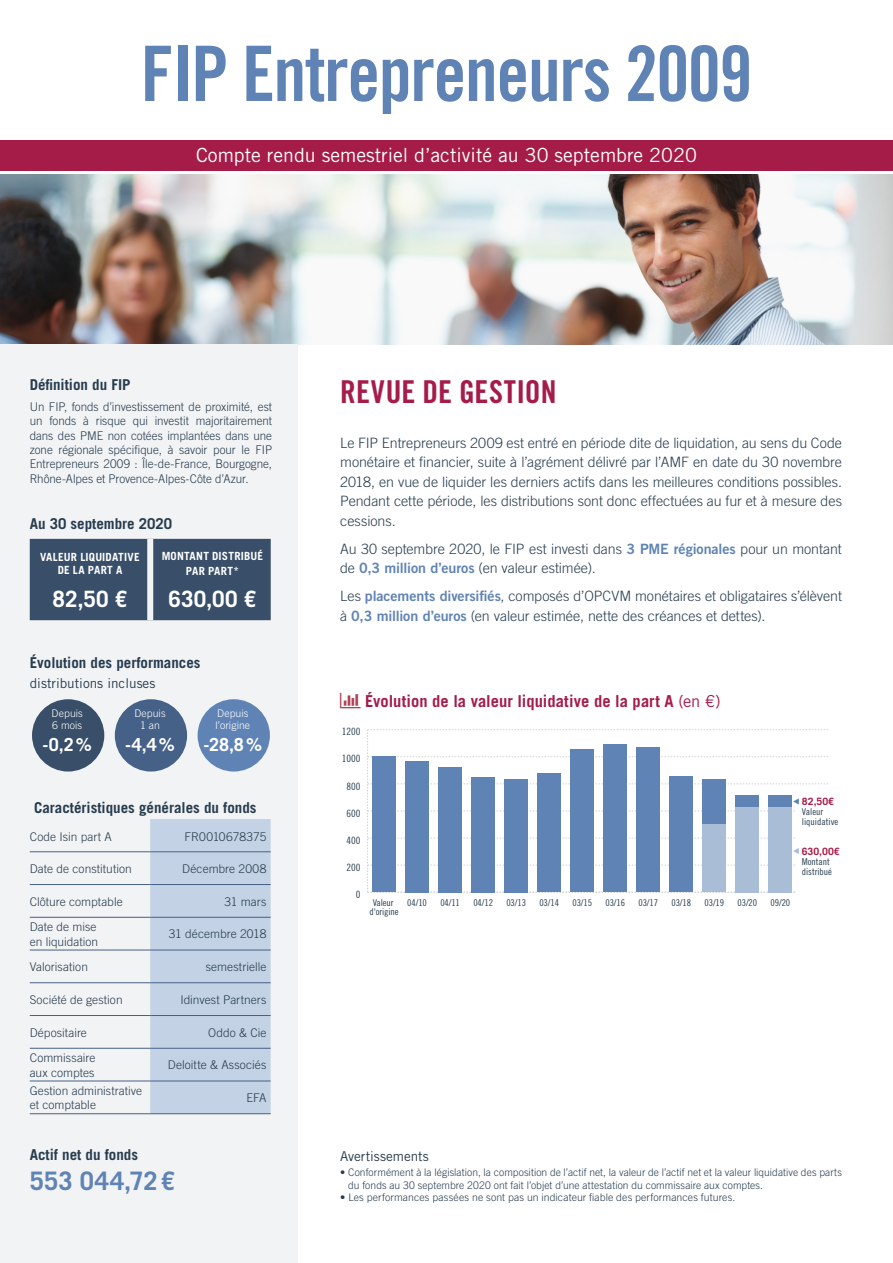
<style>
.page{position:relative;width:893px;height:1263px;background:#fff}
.page>*{position:absolute;margin:0;border:0;box-sizing:border-box;transform-origin:0 0}
.t1{font:76.5px "Trade Gothic LT Bold Cond Twenty";letter-spacing:-.02em;color:#6083b5}
.headline1{font:31.5px "Trade Gothic LT Bold Cond Twenty";letter-spacing:.01em;color:#a51c48}
.t2{font:700 25.5px "Trade Gothic LT";letter-spacing:.01em;color:#6083b5}
._1_1_soustitre_n{font:700 22.5px "Trade Gothic LT";letter-spacing:.01em;color:#fff}
.t3{font:19.5px "Trade Gothic LT";color:#fff}
.t4{font:700 18px "Trade Gothic LT";color:#fff}
._1_1_soustitre_n-2{font:700 16.5px "Trade Gothic LT";letter-spacing:.005em;color:#a51c48}
.t5{font:700 15px "Trade Gothic LT";color:#273c4f}
.texte_courant{font:300 14.25px/19.5px "Trade Gothic LT";letter-spacing:-.005em;color:#273c4f}
.t6{font:13.5px "Trade Gothic LT";color:#273c4f}
.t7{font:300 12px/14.4px "Trade Gothic LT";color:#273c4f}
._1_1_soustitre_n-3{font:700 11.25px/13.5px "Trade Gothic LT";letter-spacing:.015em;color:#fff;text-align:center}
.t8{font:300 10.5px/12.6px "Trade Gothic LT";letter-spacing:.01em;color:#273c4f}
.t9{font:300 10.5px/12.6px "Trade Gothic LT";letter-spacing:.005em;color:#fff}
.t10{font:10.05px "Trade Gothic LT Cond Eighteen";color:#273c4f;scale:1.04 1}
.t11{font:700 10.05px "Trade Gothic LT";color:#a51c48;scale:1.04 1}
.t12{font:9.3px/10.1px "Trade Gothic LT Cond Eighteen";letter-spacing:-.01em;color:#273c4f;scale:1.04 1}
.s1{font-family:"Trade Gothic LT Bold Two";font-weight:400;color:#6083b5}
.s2{font-weight:400}
</style>
<div class="page">
<img style="left:0;top:174px;width:893px;height:170px">
<div style="left:0;top:140px;width:893px;height:31px;background:#a51c48"></div>
<div style="left:0;top:344px;width:298px;height:919px;background:#f2f3f4"></div>
<div style="left:30px;top:539px;width:241px;height:81px;background:#384e69"></div>
<div style="left:147px;top:539px;width:6px;height:81px;background:#f2f3f4"></div>
<div style="left:32px;top:699px;width:72px;height:72px;background:#384e69;border-radius:50%"></div>
<div style="left:115px;top:699px;width:72px;height:72px;background:#456187;border-radius:50%"></div>
<div style="left:198px;top:699px;width:72px;height:72px;background:#6083b5;border-radius:50%"></div>
<div style="left:150px;top:819px;width:121px;height:294px;background:#c3d3e5"></div>
<hr style="left:30px;top:851px;width:120px;height:1px;background:#456187">
<hr style="left:150px;top:851px;width:121px;height:1px;background:#456187">
<hr style="left:30px;top:884px;width:120px;height:1px;background:#456187">
<hr style="left:150px;top:884px;width:121px;height:1px;background:#456187">
<hr style="left:30px;top:917px;width:120px;height:1px;background:#456187">
<hr style="left:150px;top:917px;width:121px;height:1px;background:#456187">
<hr style="left:30px;top:950px;width:120px;height:1px;background:#456187">
<hr style="left:150px;top:950px;width:121px;height:1px;background:#456187">
<hr style="left:30px;top:982px;width:120px;height:1px;background:#456187">
<hr style="left:150px;top:982px;width:121px;height:1px;background:#456187">
<hr style="left:30px;top:1015px;width:120px;height:1px;background:#456187">
<hr style="left:150px;top:1015px;width:121px;height:1px;background:#456187">
<hr style="left:30px;top:1048px;width:120px;height:1px;background:#456187">
<hr style="left:150px;top:1048px;width:121px;height:1px;background:#456187">
<hr style="left:30px;top:1080px;width:120px;height:1px;background:#456187">
<hr style="left:150px;top:1080px;width:121px;height:1px;background:#456187">
<hr style="left:30px;top:1113px;width:120px;height:1px;background:#456187">
<hr style="left:150px;top:1113px;width:121px;height:1px;background:#456187">
<svg style="left:367px;top:729px;width:463px;height:164px"></svg>
<p class="t1" style="left:141px;top:27px;width:613px">FIP Entrepreneurs 2009</p>
<p class="t3" style="left:196px;top:143px;width:502px">Compte rendu semestriel d’activité au 30 septembre 2020</p>
<p class="t5" style="left:30px;top:375px;width:102px">Définition du FIP</p>
<p class="t7" style="left:30px;top:399px;width:244px;text-align:justify">Un FIP, fonds d’investissement de proximité, est un fonds à risque qui investit majoritairement dans des PME non cotées implantées dans une zone régionale spécifique, à savoir pour le FIP Entrepreneurs 2009 : Île-de-France, Bourgogne, Rhône-Alpes et Provence-Alpes-Côte d’Azur.</p>
<p class="t5" style="left:30px;top:514px;width:144px">Au 30 septembre 2020</p>
<p class="_1_1_soustitre_n-3" style="left:40px;top:550px;width:101px">VALEUR LIQUIDATIVE<br>DE LA PART A</p>
<p class="_1_1_soustitre_n" style="left:53px;top:585px;width:76px">82,50 €</p>
<p class="_1_1_soustitre_n-3" style="left:162px;top:549px;width:103px;line-height:14.4px">MONTANT DISTRIBUÉ<br>PAR PART*</p>
<p class="_1_1_soustitre_n" style="left:168px;top:586px;width:89px">630,00 €</p>
<p class="t5" style="left:30px;top:654px;width:172px">Évolution des performances</p>
<p class="t6" style="left:30px;top:675px;width:127px">distributions incluses</p>
<p class="t9" style="left:52px;top:707px;width:33px">Depuis</p>
<p class="t9" style="left:52px;top:719px;width:31px">6 mois</p>
<p class="t4" style="left:43px;top:734px;width:51px">-0,2%</p>
<p class="t9" style="left:134px;top:707px;width:33px">Depuis</p>
<p class="t9" style="left:140px;top:719px;width:21px">1 an</p>
<p class="t4" style="left:125px;top:734px;width:51px">-4,4%</p>
<p class="t9" style="left:216px;top:707px;width:36px">Depuis l’origine</p>
<p class="t4" style="left:203px;top:734px;width:60px">-28,8%</p>
<p class="t5" style="left:34px;top:798px;width:224px">Caractéristiques générales du fonds</p>
<p class="t7" style="left:30px;top:830px;width:84px">Code Isin part A</p>
<p class="t7" style="left:185px;top:830px;width:83px">FR0010678375</p>
<p class="t7" style="left:30px;top:861px;width:104px">Date de constitution</p>
<p class="t7" style="left:182px;top:861px;width:86px">Décembre 2008</p>
<p class="t7" style="left:30px;top:894px;width:94px">Clôture comptable</p>
<p class="t7" style="left:225px;top:894px;width:43px">31 mars</p>
<p class="t7" style="left:30px;top:919px;width:70px">Date de mise en liquidation</p>
<p class="t7" style="left:169px;top:927px;width:99px">31 décembre 2018</p>
<p class="t7" style="left:30px;top:960px;width:60px">Valorisation</p>
<p class="t7" style="left:206px;top:960px;width:62px">semestrielle</p>
<p class="t7" style="left:30px;top:992px;width:94px">Société de gestion</p>
<p class="t7" style="left:180px;top:992px;width:88px">Idinvest Partners</p>
<p class="t7" style="left:30px;top:1025px;width:59px">Dépositaire</p>
<p class="t7" style="left:208px;top:1025px;width:60px">Oddo &amp; Cie</p>
<p class="t7" style="left:30px;top:1050px;width:67px">Commissaire aux comptes</p>
<p class="t7" style="left:168px;top:1058px;width:100px">Deloitte &amp; Associés</p>
<p class="t7" style="left:30px;top:1083px;width:114px">Gestion administrative et comptable</p>
<p class="t7" style="left:246px;top:1090px;width:22px">EFA</p>
<p class="t5" style="left:30px;top:1145px;width:110px">Actif net du fonds</p>
<p class="t2" style="left:30px;top:1165px;width:147px">553 044,72€</p>
<p class="headline1" style="left:340px;top:372px;width:218px">REVUE DE GESTION</p>
<p class="texte_courant" style="left:340px;top:433px;width:503px;text-align:justify">Le FIP Entrepreneurs 2009 est entré en période dite de liquidation, au sens du Code monétaire et financier, suite à l’agrément délivré par l’AMF en date du 30 novembre 2018, en vue de liquider les derniers actifs dans les meilleures conditions possibles.<br>Pendant cette période, les distributions sont donc effectuées au fur et à mesure des cessions.</p>
<p class="texte_courant" style="left:340px;top:539px;width:503px">Au 30 septembre 2020, le FIP est investi dans <span class="s1">3 PME régionales</span> pour un montant de <span class="s1">0,3 million d’euros</span> (en valeur estimée).</p>
<p class="texte_courant" style="left:340px;top:586px;width:503px">Les <span class="s1">placements diversifiés</span>, composés d’OPCVM monétaires et obligataires s’élèvent à <span class="s1">0,3 million d’euros</span> (en valeur estimée, nette des créances et dettes).</p>
<p class="_1_1_soustitre_n-2" style="left:365px;top:691px;width:357px">Évolution de la valeur liquidative de la part A <span class="s2">(en €)</span></p>
<p class="t10" style="left:342px;top:726px;width:19px">1200</p>
<p class="t10" style="left:342px;top:753px;width:19px">1000</p>
<p class="t10" style="left:346px;top:780px;width:15px">800</p>
<p class="t10" style="left:346px;top:807px;width:15px">600</p>
<p class="t10" style="left:346px;top:834px;width:15px">400</p>
<p class="t10" style="left:346px;top:861px;width:15px">200</p>
<p class="t10" style="left:356px;top:888px;width:6px">0</p>
<p class="t12" style="left:373px;top:898px;width:22px">Valeur</p>
<p class="t12" style="left:407px;top:898px;width:20px">04/10</p>
<p class="t12" style="left:440px;top:898px;width:20px">04/11</p>
<p class="t12" style="left:473px;top:898px;width:20px">04/12</p>
<p class="t12" style="left:506px;top:898px;width:20px">03/13</p>
<p class="t12" style="left:539px;top:898px;width:20px">03/14</p>
<p class="t12" style="left:572px;top:898px;width:20px">03/15</p>
<p class="t12" style="left:605px;top:898px;width:20px">03/16</p>
<p class="t12" style="left:638px;top:898px;width:20px">03/17</p>
<p class="t12" style="left:671px;top:898px;width:20px">03/18</p>
<p class="t12" style="left:704px;top:898px;width:20px">03/19</p>
<p class="t12" style="left:738px;top:898px;width:20px">03/20</p>
<p class="t12" style="left:771px;top:898px;width:20px">09/20</p>
<p class="t12" style="left:370px;top:906px;width:29px">d'origine</p>
<p class="t11" style="left:802px;top:795px;width:32px">82,50€</p>
<p class="t12" style="left:802px;top:807px;width:36px">Valeur liquidative</p>
<p class="t11" style="left:802px;top:845px;width:38px">630,00€</p>
<p class="t12" style="left:802px;top:856px;width:31px">Montant distribué</p>
<p class="t6" style="left:340px;top:1148px;width:90px">Avertissements</p>
<p class="t8" style="left:348px;top:1166px;width:495px;text-indent:-8px">• Conformément à la législation, la composition de l’actif net, la valeur de l’actif net et la valeur liquidative des parts du fonds au 30 septembre 2020 ont fait l’objet d’une attestation du commissaire aux comptes.</p>
<p class="t8" style="left:340px;top:1191px;width:397px">• Les performances passées ne sont pas un indicateur fiable des performances futures.</p>
</div>
